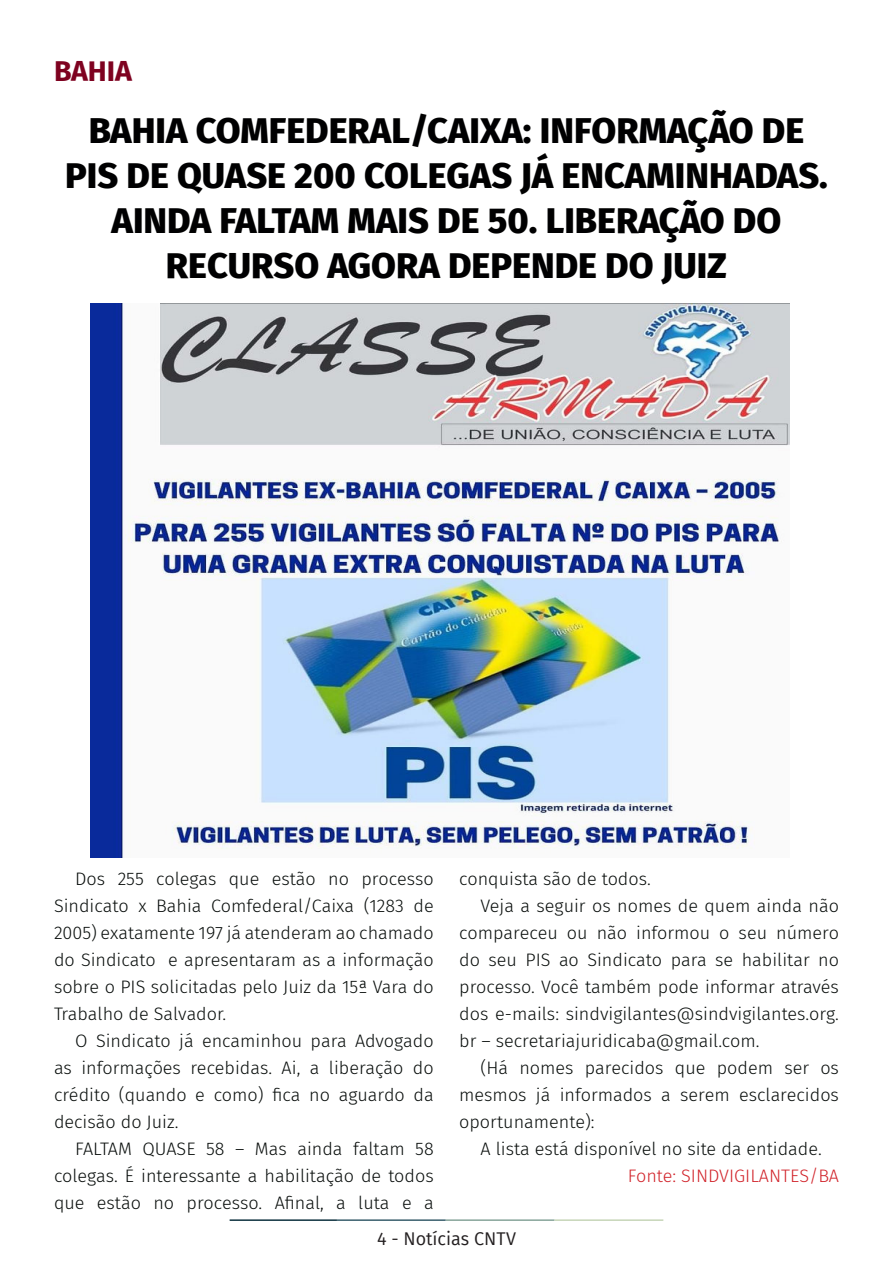
<style>
.page{position:relative;width:893px;height:1263px;background:#fff}
.page>*{position:absolute;margin:0;border:0;box-sizing:border-box;transform-origin:0 0}
.t1{font:800 36px/45px "Fira Sans";color:#000001;text-align:center}
.t2{font:700 28.5px "Fira Sans";color:#7e0220}
.t3{font:300 18px/27px "Fira Sans";color:#080d0b;text-align:justify}
.t4{font:300 18px "Fira Sans";color:#d1232a}
.t5{font:18px "Fira Sans";color:#231f20}
</style>
<div class="page">
<hr style="left:230px;top:1219px;width:107px;height:2px;background:#0e323f">
<hr style="left:337px;top:1219px;width:109px;height:2px;background:#3a5f6d">
<hr style="left:446px;top:1219px;width:109px;height:2px;background:#87a59a">
<hr style="left:555px;top:1219px;width:108px;height:2px;background:#c6d5b7">
<img style="left:91px;top:303px;width:698px;height:554px">
<p class="t2" style="left:54px;top:47px;width:79px">BAHIA</p>
<p class="t1" style="left:65px;top:105px;width:764px">BAHIA COMFEDERAL/CAIXA: INFORMAÇÃO DE PIS DE QUASE 200 COLEGAS JÁ ENCAMINHADAS.<br>AINDA FALTAM MAIS DE 50. LIBERAÇÃO DO RECURSO AGORA DEPENDE DO JUIZ</p>
<p class="t3" style="left:54px;top:865px;width:381px;text-indent:21px">Dos 255 colegas que estão no processo Sindicato x Bahia Comfederal/Caixa (1283 de 2005) exatamente 197 já atenderam ao chamado do Sindicato e apresentaram as a informação sobre o PIS solicitadas pelo Juiz da 15ª Vara do Trabalho de Salvador.</p>
<p class="t3" style="left:54px;top:1027px;width:381px;text-indent:21px">O Sindicato já encaminhou para Advogado as informações recebidas. Ai, a liberação do crédito (quando e como) fica no aguardo da decisão do Juiz.</p>
<p class="t3" style="left:54px;top:1135px;width:381px;text-indent:21px">FALTAM QUASE 58 – Mas ainda faltam 58 colegas. É interessante a habilitação de todos que estão no processo. Afinal, a luta e a</p>
<p class="t3" style="left:459px;top:865px;width:193px">conquista são de todos.</p>
<p class="t3" style="left:459px;top:892px;width:381px;text-indent:21px">Veja a seguir os nomes de quem ainda não compareceu ou não informou o seu número do seu PIS ao Sindicato para se habilitar no processo. Você também pode informar através dos e-mails: sindvigilantes@sindvigilantes.org. br – secretariajuridicaba@gmail.com.</p>
<p class="t3" style="left:459px;top:1054px;width:381px;text-indent:21px">(Há nomes parecidos que podem ser os mesmos já informados a serem esclarecidos oportunamente):</p>
<p class="t3" style="left:480px;top:1135px;width:343px">A lista está disponível no site da entidade.</p>
<p class="t4" style="left:628px;top:1163px;width:213px">Fonte: SINDVIGILANTES/BA</p>
<p class="t5" style="left:377px;top:1225px;width:140px">4 - Notícias CNTV</p>
</div>
